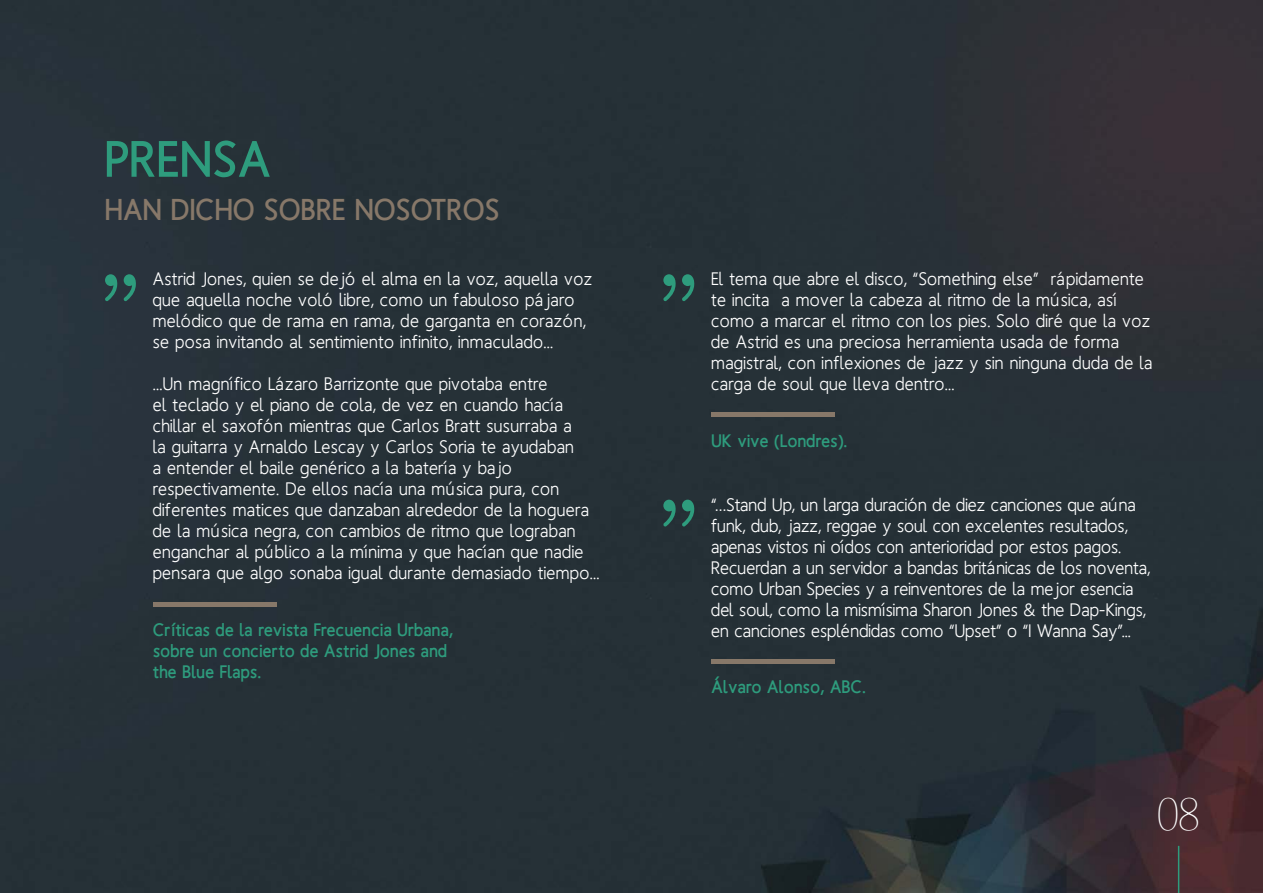
<style>
.page{position:relative;width:1263px;height:893px;background:#fff}
.page>*{position:absolute;margin:0;border:0;box-sizing:border-box;transform-origin:0 0}
.t1{font:900 51px "Homizio";letter-spacing:.025em;color:#2e9c7d}
.t2{font:100 45px "Homizio";color:#fff}
.t3{font:900 30px "Homizio";letter-spacing:.025em;color:#877869}
.t4{font:18px/21px "Homizio";letter-spacing:.05em;color:#fff}
.t5{font:900 18px/21px "Homizio";letter-spacing:.025em;color:#2e9c7d}
</style>
<div class="page">
<img style="left:0;top:0;width:1263px;height:893px">
<hr style="left:1178px;top:846px;width:1px;height:47px;background:#2e9c7d">
<svg style="left:105px;top:274px;width:31px;height:27px"></svg>
<hr style="left:153px;top:602px;width:123px;height:4px;background:#877869">
<svg style="left:663px;top:274px;width:32px;height:27px"></svg>
<div style="left:711px;top:412px;width:124px;height:5px;background:#877869"></div>
<svg style="left:663px;top:500px;width:32px;height:26px"></svg>
<hr style="left:711px;top:659px;width:124px;height:4px;background:#877869">
<p class="t1" style="left:105px;top:130px;width:167px">PRENSA</p>
<p class="t3" style="left:105px;top:193px;width:396px">HAN DICHO SOBRE NOSOTROS</p>
<p class="t4" style="left:153px;top:268px;width:440px">Astrid Jones, quien se dejó el alma en la voz, aquella voz que aquella noche voló libre, como un fabuloso pájaro melódico que de rama en rama, de garganta en corazón, se posa invitando al sentimiento infinito, inmaculado...</p>
<p class="t4" style="left:153px;top:373px;width:448px">...Un magnífico Lázaro Barrizonte que pivotaba entre<br>el teclado y el piano de cola, de vez en cuando hacía chillar el saxofón mientras que Carlos Bratt susurraba a<br>la guitarra y Arnaldo Lescay y Carlos Soria te ayudaban<br>a entender el baile genérico a la batería y bajo respectivamente. De ellos nacía una música pura, con diferentes matices que danzaban alrededor de la hoguera de la música negra, con cambios de ritmo que lograban enganchar al público a la mínima y que hacían que nadie pensara que algo sonaba igual durante demasiado tiempo...</p>
<p class="t5" style="left:153px;top:619px;width:301px">Críticas de la revista Frecuencia Urbana, sobre un concierto de Astrid Jones and the Blue Flaps.</p>
<p class="t4" style="left:711px;top:268px;width:442px">El tema que abre el disco, “Something else” rápidamente te incita a mover la cabeza al ritmo de la música, así como a marcar el ritmo con los pies. Solo diré que la voz de Astrid es una preciosa herramienta usada de forma magistral, con inflexiones de jazz y sin ninguna duda de la carga de soul que lleva dentro...</p>
<p class="t5" style="left:711px;top:430px;width:137px">UK vive (Londres).</p>
<p class="t4" style="left:711px;top:494px;width:440px">“…Stand Up, un larga duración de diez canciones que aúna funk, dub, jazz, reggae y soul con excelentes resultados, apenas vistos ni oídos con anterioridad por estos pagos.<br>Recuerdan a un servidor a bandas británicas de los noventa, como Urban Species y a reinventores de la mejor esencia del soul, como la mismísima Sharon Jones &amp; the Dap-Kings, en canciones espléndidas como “Upset” o “I Wanna Say”...</p>
<p class="t5" style="left:711px;top:676px;width:156px">Álvaro Alonso, ABC.</p>
<p class="t2" style="left:1157px;top:787px;width:43px">08</p>
</div>
